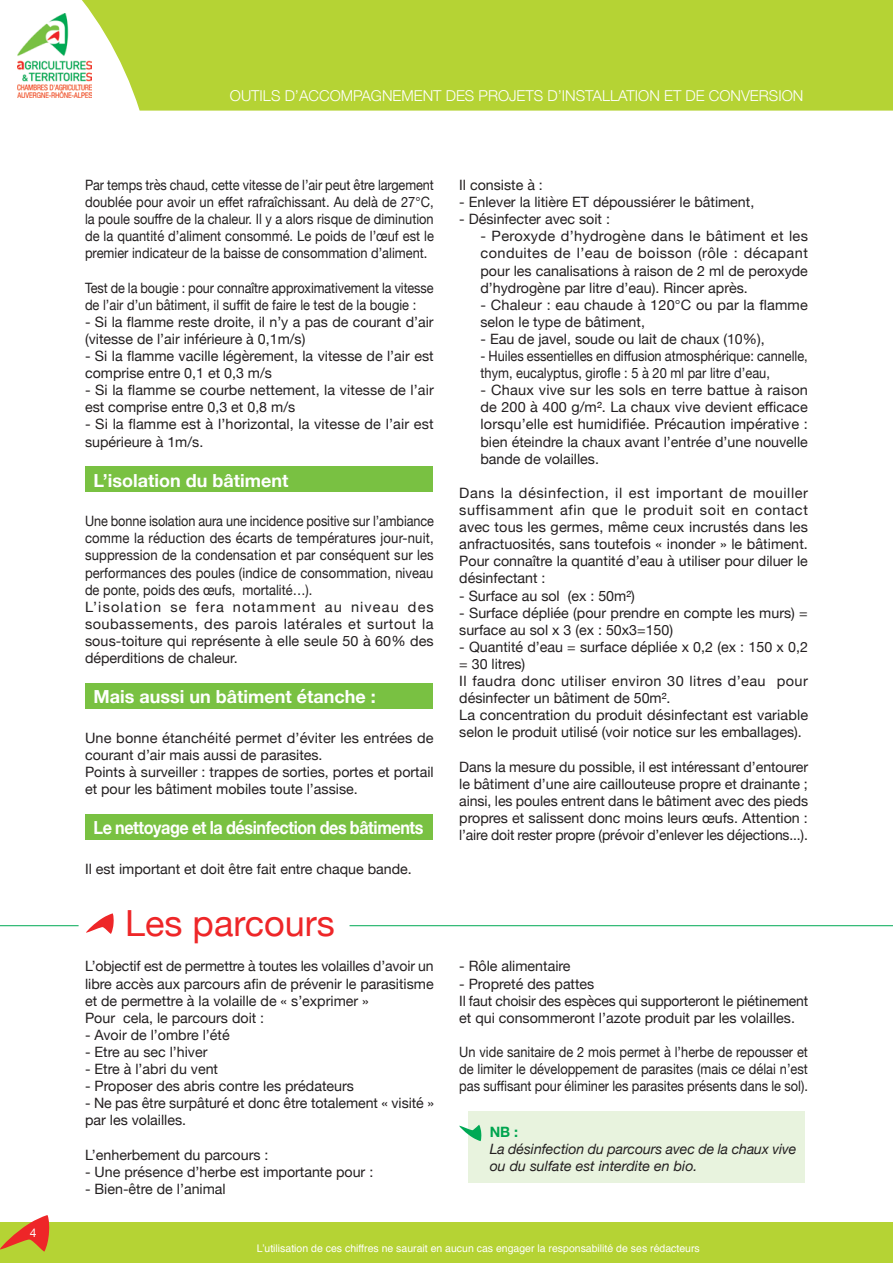
<style>
.page{position:relative;width:893px;height:1263px;background:#fff}
.page>*{position:absolute;margin:0;border:0;box-sizing:border-box;transform-origin:0 0}
.t1{font:36px "Helvetica Neue";color:#ee2628}
.t2{font:700 18px "Helvetica Neue";color:#fff}
.t3{font:700 18px "Helvetica Neue";letter-spacing:-.025em;color:#fff;scale:.9 1}
.t4{font:300 15px "Helvetica Neue";color:#fff}
.t5{font:14.25px/17.1px "Helvetica Neue";color:#231f20}
.t6{font:14.25px/17.1px "Helvetica Neue";color:#231f20;text-align:justify;scale:.89 1}
.t7{font:14.25px/17.1px "Helvetica Neue";color:#231f20;scale:.9 1}
.t8{font:italic 14.25px/17.1px "Helvetica Neue";letter-spacing:-.005em;color:#231f20}
.t9{font:14.25px/17.1px "Helvetica Neue";letter-spacing:.025em;color:#231f20}
.t10{font:12px "Helvetica Neue";color:#fff}
.t11{font:10.5px "Helvetica";color:#fff}
.s1{font-weight:700;font-style:normal;color:#00a54f}
</style>
<div class="page">
<div style="left:0;top:1222px;width:893px;height:41px;background:#b5d334"></div>
<img style="left:18px;top:18px;width:36px;height:79px">
<svg style="left:54px;top:0;width:839px;height:111px;background:#b9d541"></svg>
<svg style="left:0;top:1215px;width:49px;height:36px"></svg>
<div style="left:85px;top:466px;width:347px;height:26px;background:#79c142"></div>
<div style="left:85px;top:683px;width:347px;height:25px;background:#79c142"></div>
<div style="left:85px;top:814px;width:347px;height:25px;background:#79c142"></div>
<div style="left:468px;top:1111px;width:337px;height:71px;background:#e8f3de"></div>
<svg style="left:459px;top:1125px;width:22px;height:16px"></svg>
<svg style="left:86px;top:913px;width:28px;height:21px"></svg>
<hr style="left:350px;top:925px;width:543px;height:1px;background:#00a955">
<hr style="left:0;top:925px;width:79px;height:1px;background:#00a955">
<p class="t10" style="left:30px;top:1224px;width:8px">4</p>
<p class="t4" style="left:230px;top:84px;width:575px">OUTILS D’ACCOMPAGNEMENT DES PROJETS D’INSTALLATION ET DE CONVERSION</p>
<p class="t6" style="left:85px;top:177px;width:394px">Par temps très chaud, cette vitesse de l’air peut être largement doublée pour avoir un effet rafraîchissant. Au delà de 27°C, la poule souffre de la chaleur. Il y a alors risque de diminution de la quantité d’aliment consommé. Le poids de l’œuf est le premier indicateur de la baisse de consommation d’aliment.</p>
<p class="t6" style="left:85px;top:280px;width:393px">Test de la bougie : pour connaître approximativement la vitesse de l’air d’un bâtiment, il suffit de faire le test de la bougie :</p>
<p class="t5" style="left:85px;top:314px;width:350px">- Si la flamme reste droite, il n’y a pas de courant d’air (vitesse de l’air inférieure à 0,1m/s)</p>
<p class="t5" style="left:85px;top:348px;width:350px">- Si la flamme vacille légèrement, la vitesse de l’air est comprise entre 0,1 et 0,3 m/s</p>
<p class="t5" style="left:85px;top:382px;width:350px">- Si la flamme se courbe nettement, la vitesse de l’air est comprise entre 0,3 et 0,8 m/s</p>
<p class="t5" style="left:85px;top:417px;width:350px">- Si la flamme est à l’horizontal, la vitesse de l’air est supérieure à 1m/s.</p>
<p class="t2" style="left:94px;top:466px;width:196px">L’isolation du bâtiment</p>
<p class="t6" style="left:85px;top:513px;width:393px">Une bonne isolation aura une incidence positive sur l’ambiance comme la réduction des écarts de températures jour-nuit, suppression de la condensation et par conséquent sur les performances des poules (indice de consommation, niveau de ponte, poids des œufs, mortalité…).</p>
<p class="t5" style="left:85px;top:599px;width:350px;text-align:justify">L’isolation se fera notamment au niveau des soubassements, des parois latérales et surtout la sous-toiture qui représente à elle seule 50 à 60% des déperditions de chaleur.</p>
<p class="t2" style="left:94px;top:682px;width:284px">Mais aussi un bâtiment étanche :</p>
<p class="t5" style="left:85px;top:730px;width:350px">Une bonne étanchéité permet d’éviter les entrées de courant d’air mais aussi de parasites.</p>
<p class="t5" style="left:85px;top:764px;width:350px">Points à surveiller : trappes de sorties, portes et portail et pour les bâtiment mobiles toute l’assise.</p>
<p class="t3" style="left:94px;top:813px;width:368px">Le nettoyage et la désinfection des bâtiments</p>
<p class="t5" style="left:85px;top:861px;width:328px">Il est important et doit être fait entre chaque bande.</p>
<p class="t1" style="left:125px;top:897px;width:211px">Les parcours</p>
<p class="t5" style="left:85px;top:959px;width:350px;text-align:justify">L’objectif est de permettre à toutes les volailles d’avoir un libre accès aux parcours afin de prévenir le parasitisme et de permettre à la volaille de « s’exprimer »</p>
<p class="t5" style="left:85px;top:1010px;width:181px">Pour cela, le parcours doit :</p>
<p class="t5" style="left:85px;top:1027px;width:146px">- Avoir de l’ombre l’été</p>
<p class="t5" style="left:85px;top:1044px;width:124px">- Etre au sec l’hiver</p>
<p class="t5" style="left:85px;top:1061px;width:135px">- Etre à l’abri du vent</p>
<p class="t5" style="left:85px;top:1078px;width:270px">- Proposer des abris contre les prédateurs</p>
<p class="t5" style="left:85px;top:1095px;width:350px">- Ne pas être surpâturé et donc être totalement « visité » par les volailles.</p>
<p class="t5" style="left:85px;top:1147px;width:185px">L’enherbement du parcours :</p>
<p class="t5" style="left:85px;top:1164px;width:290px">- Une présence d’herbe est importante pour :</p>
<p class="t5" style="left:85px;top:1181px;width:142px">- Bien-être de l’animal</p>
<p class="t5" style="left:459px;top:177px;width:85px">Il consiste à :</p>
<p class="t5" style="left:459px;top:194px;width:297px">- Enlever la litière ET dépoussiérer le bâtiment,</p>
<p class="t5" style="left:459px;top:211px;width:152px">- Désinfecter avec soit :</p>
<p class="t5" style="left:480px;top:229px;width:329px;text-align:justify">- Peroxyde d’hydrogène dans le bâtiment et les conduites de l’eau de boisson (rôle : décapant pour les canalisations à raison de 2 ml de peroxyde d’hydrogène par litre d’eau). Rincer après.</p>
<p class="t5" style="left:480px;top:297px;width:329px">- Chaleur : eau chaude à 120°C ou par la flamme selon le type de bâtiment,</p>
<p class="t5" style="left:480px;top:331px;width:286px">- Eau de javel, soude ou lait de chaux (10%),</p>
<p class="t7" style="left:480px;top:348px;width:365px">- Huiles essentielles en diffusion atmosphérique: cannelle, thym, eucalyptus, girofle : 5 à 20 ml par litre d’eau,</p>
<p class="t5" style="left:480px;top:382px;width:329px;text-align:justify">- Chaux vive sur les sols en terre battue à raison de 200 à 400 g/m². La chaux vive devient efficace lorsqu’elle est humidifiée. Précaution impérative : bien éteindre la chaux avant l’entrée d’une nouvelle bande de volailles.</p>
<p class="t5" style="left:459px;top:485px;width:350px;text-align:justify">Dans la désinfection, il est important de mouiller suffisamment afin que le produit soit en contact avec tous les germes, même ceux incrustés dans les anfractuosités, sans toutefois « inonder » le bâtiment.<br>Pour connaître la quantité d’eau à utiliser pour diluer le désinfectant :</p>
<p class="t5" style="left:459px;top:588px;width:177px">- Surface au sol (ex : 50m²)</p>
<p class="t5" style="left:459px;top:605px;width:350px">- Surface dépliée (pour prendre en compte les murs) = surface au sol x 3 (ex : 50x3=150)</p>
<p class="t5" style="left:459px;top:639px;width:350px">- Quantité d’eau = surface dépliée x 0,2 (ex : 150 x 0,2 = 30 litres)</p>
<p class="t9" style="left:459px;top:673px;width:350px">Il faudra donc utiliser environ 30 litres d’eau pour désinfecter un bâtiment de 50m².</p>
<p class="t5" style="left:459px;top:707px;width:350px">La concentration du produit désinfectant est variable selon le produit utilisé (voir notice sur les emballages).</p>
<p class="t5" style="left:459px;top:759px;width:350px;text-align:justify">Dans la mesure du possible, il est intéressant d’entourer le bâtiment d’une aire caillouteuse propre et drainante ; ainsi, les poules entrent dans le bâtiment avec des pieds propres et salissent donc moins leurs œufs. Attention : l’aire doit rester propre (prévoir d’enlever les déjections...).</p>
<p class="t5" style="left:459px;top:959px;width:113px">- Rôle alimentaire</p>
<p class="t5" style="left:459px;top:976px;width:137px">- Propreté des pattes</p>
<p class="t5" style="left:459px;top:993px;width:350px">Il faut choisir des espèces qui supporteront le piétinement et qui consommeront l’azote produit par les volailles.</p>
<p class="t7" style="left:459px;top:1044px;width:389px;text-align:justify">Un vide sanitaire de 2 mois permet à l’herbe de repousser et de limiter le développement de parasites (mais ce délai n’est pas suffisant pour éliminer les parasites présents dans le sol).</p>
<p class="t8" style="left:490px;top:1124px;width:308px"><span class="s1">NB :<br></span>La désinfection du parcours avec de la chaux vive ou du sulfate est interdite en bio.</p>
<p class="t11" style="left:257px;top:1240px;width:444px">L’utilisation de ces chiffres ne saurait en aucun cas engager la responsabilité de ses rédacteurs</p>
</div>
